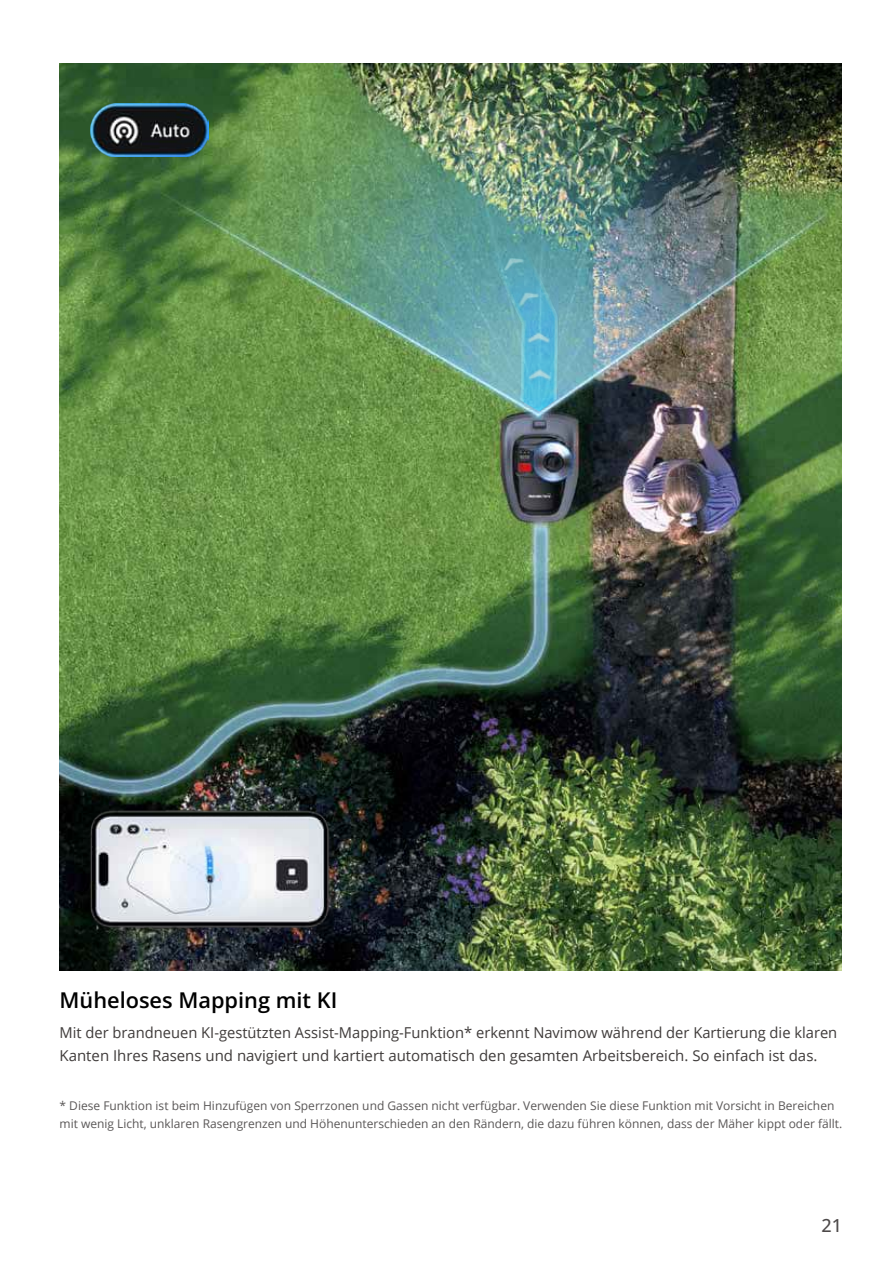
<style>
.page{position:relative;width:893px;height:1263px;background:#fff}
.page>*{position:absolute;margin:0;border:0;box-sizing:border-box;transform-origin:0 0}
.t1{font:600 21.75px "Open Sans";color:#000}
.t2{font:500 18px "Open Sans";color:#4d4949}
.t3{font:15px/22.5px "Open Sans";color:#3f3b3a}
.t4{font:12px/18px "Open Sans";color:#5a5757}
</style>
<div class="page">
<img style="left:60px;top:64px;width:782px;height:907px">
<img style="left:67px;top:795px;width:293px;height:169px">
<img style="left:90px;top:104px;width:118px;height:52px">
<img style="left:409px;top:180px;width:223px;height:231px">
<h1 class="t1" style="left:60px;top:985px;width:279px">Müheloses Mapping mit KI</h1>
<p class="t3" style="left:60px;top:1021px;width:779px">Mit der brandneuen KI-gestützten Assist-Mapping-Funktion* erkennt Navimow während der Kartierung die klaren<br>Kanten Ihres Rasens und navigiert und kartiert automatisch den gesamten Arbeitsbereich. So einfach ist das.</p>
<p class="t4" style="left:60px;top:1097px;width:784px">* Diese Funktion ist beim Hinzufügen von Sperrzonen und Gassen nicht verfügbar. Verwenden Sie diese Funktion mit Vorsicht in Bereichen mit wenig Licht, unklaren Rasengrenzen und Höhenunterschieden an den Rändern, die dazu führen können, dass der Mäher kippt oder fällt.</p>
<h2 class="t2" style="left:821px;top:1213px;width:22px">21</h2>
</div>
